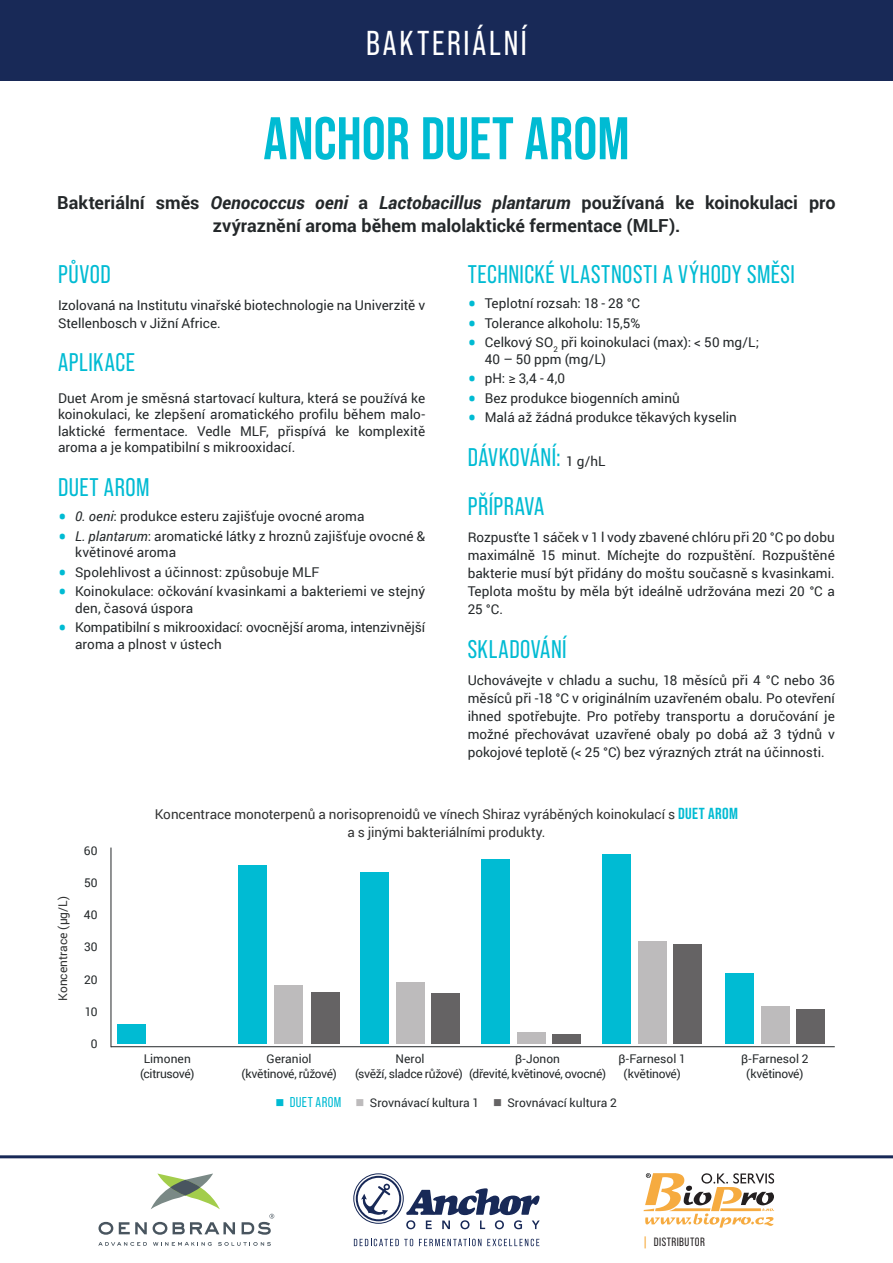
<style>
.page{position:relative;width:893px;height:1263px;background:#fff}
.page>*{position:absolute;margin:0;border:0;box-sizing:border-box;transform-origin:0 0}
.t1{font:700 60px "Bebas Neue Pro";color:#00bbd3}
.t2{font:34.5px "Bebas Neue Pro";letter-spacing:.08em;color:#fff}
.t3{font:25.5px/49.5px "Bebas Neue Pro";letter-spacing:.02em;color:#00bbd3}
.t4{font:700 18px/22.5px "Roboto";color:#24282a;text-align:center}
.t5{font:13.5px/18px "Roboto";letter-spacing:.005em;color:#24282a}
.t6{font:13.5px/18px "Roboto";color:#323333;text-align:center}
.t7{font:12px "Roboto";letter-spacing:-.015em;color:#24282a}
.t8{font:12px "Roboto";letter-spacing:-.035em;color:#24282a}
.t9{font:12px "Roboto";letter-spacing:.005em;color:#323333}
.t10{font:12px "Bebas Neue Pro";letter-spacing:.04em;color:#231f20}
.t11{font:12px "Roboto";letter-spacing:.005em;color:#24282a}
.s1{font-style:italic}
.s2{font-size:25.5px;color:#00bbd3}
.s3{font-family:"Roboto";font-size:13.5px;color:#24282a}
.s4{font-family:"Bebas Neue Pro";font-weight:700;font-size:16.05px;color:#00bbd3}
.s5{color:#00bbd3}
.s6{font-family:"Bebas Neue Pro";font-size:14.25px;color:#00bbd3}
.s7{color:#bdbbbc}
.s8{color:#656364}
.s9{font-weight:700;color:#f6ab40}
</style>
<div class="page">
<div style="left:0;top:0;width:893px;height:80px;background:#182957"></div>
<hr style="left:111px;top:847px;width:1px;height:200px;background:#24282a">
<hr style="left:111px;top:1046px;width:724px;height:1px;background:#24282a">
<div style="left:118px;top:1024px;width:28px;height:20px;background:#00bbd3"></div>
<div style="left:238px;top:865px;width:29px;height:179px;background:#00bbd3"></div>
<div style="left:275px;top:985px;width:28px;height:59px;background:#bdbbbc"></div>
<div style="left:311px;top:992px;width:28px;height:52px;background:#656364"></div>
<div style="left:360px;top:872px;width:29px;height:172px;background:#00bbd3"></div>
<div style="left:397px;top:982px;width:28px;height:62px;background:#bdbbbc"></div>
<div style="left:431px;top:993px;width:29px;height:51px;background:#656364"></div>
<div style="left:481px;top:859px;width:29px;height:185px;background:#00bbd3"></div>
<div style="left:518px;top:1032px;width:28px;height:12px;background:#bdbbbc"></div>
<div style="left:552px;top:1034px;width:29px;height:10px;background:#656364"></div>
<div style="left:602px;top:854px;width:29px;height:190px;background:#00bbd3"></div>
<div style="left:638px;top:941px;width:29px;height:103px;background:#bdbbbc"></div>
<div style="left:673px;top:944px;width:29px;height:100px;background:#656364"></div>
<div style="left:725px;top:973px;width:28px;height:71px;background:#00bbd3"></div>
<div style="left:761px;top:1006px;width:28px;height:38px;background:#bdbbbc"></div>
<div style="left:796px;top:1010px;width:28px;height:34px;background:#656364"></div>
<svg style="left:119px;top:1222px;width:28px;height:12px"></svg>
<svg style="left:98px;top:1222px;width:15px;height:13px"></svg>
<svg style="left:153px;top:1222px;width:14px;height:13px"></svg>
<svg style="left:173px;top:1222px;width:62px;height:12px"></svg>
<svg style="left:242px;top:1214px;width:32px;height:21px"></svg>
<svg style="left:151px;top:1173px;width:69px;height:36px"></svg>
<svg style="left:170px;top:1180px;width:30px;height:15px"></svg>
<svg style="left:98px;top:1242px;width:49px;height:4px"></svg>
<svg style="left:218px;top:1242px;width:53px;height:4px"></svg>
<svg style="left:153px;top:1242px;width:59px;height:4px"></svg>
<svg style="left:353px;top:1173px;width:187px;height:56px"></svg>
<svg style="left:354px;top:1239px;width:59px;height:7px"></svg>
<svg style="left:419px;top:1239px;width:62px;height:7px"></svg>
<svg style="left:487px;top:1239px;width:52px;height:7px"></svg>
<svg style="left:643px;top:1173px;width:131px;height:54px"></svg>
<hr style="left:0;top:1155px;width:893px;height:3px;background:#182957">
<h2 class="t2" style="left:366px;top:24px;width:162px">BAKTERIÁLNÍ</h2>
<h1 class="t1" style="left:263px;top:104px;width:368px">ANCHOR DUET AROM</h1>
<h3 class="t4" style="left:57px;top:191px;width:780px">Bakteriální směs <span class="s1">Oenococcus oeni</span> a <span class="s1">Lactobacillus plantarum</span> používaná ke koinokulaci pro zvýraznění aroma během malolaktické fermentace (MLF).</h3>
<h3 class="t3" style="left:58px;top:249px;width:54px">PŮVOD</h3>
<p class="t5" style="left:58px;top:295px;width:369px">Izolovaná na Institutu vinařské biotechnologie na Univerzitě v<br>Stellenbosch v Jižní Africe.</p>
<h3 class="t3" style="left:58px;top:337px;width:78px">APLIKACE</h3>
<p class="t5" style="left:58px;top:389px;width:369px;line-height:16.5px;text-align:justify">Duet Arom je směsná startovací kultura, která se používá ke koinokulaci, ke zlepšení aromatického profilu během malo&shy;laktické fermentace. Vedle MLF, přispívá ke komplexitě aroma a je kompatibilní s mikrooxidací.</p>
<h3 class="t3" style="left:58px;top:462px;width:93px">DUET AROM</h3>
<p class="t5" style="left:58px;top:507px;width:308px"><span class="s2">•</span> <span class="s1">0. oeni</span>: produkce esteru zajišťuje ovocné aroma</p>
<p class="t5" style="left:75px;top:527px;width:352px;line-height:16.5px;text-indent:-17px"><span class="s2">•</span> <span class="s1">L. plantarum</span>: aromatické látky z hroznů zajišťuje ovocné &amp; květinové aroma</p>
<p class="t5" style="left:58px;top:562px;width:263px"><span class="s2">•</span> Spolehlivost a účinnost: způsobuje MLF</p>
<p class="t5" style="left:75px;top:583px;width:352px;line-height:16.5px;text-indent:-17px"><span class="s2">•</span> Koinokulace: očkování kvasinkami a bakteriemi ve stejný den, časová úspora</p>
<p class="t5" style="left:75px;top:619px;width:352px;line-height:16.5px;text-indent:-17px"><span class="s2">•</span> Kompatibilní s mikrooxidací: ovocnější aroma, intenzivnější aroma a plnost v ústech</p>
<h3 class="t3" style="left:468px;top:249px;width:329px">TECHNICKÉ VLASTNOSTI A VÝHODY SMĚSI</h3>
<p class="t5" style="left:468px;top:294px;width:174px"><span class="s2">•</span> Teplotní rozsah: 18 - 28 °C</p>
<p class="t5" style="left:468px;top:313px;width:174px"><span class="s2">•</span> Tolerance alkoholu: 15,5%</p>
<p class="t5" style="left:485px;top:334px;width:276px;line-height:16.5px;text-indent:-17px"><span class="s2">•</span> Celkový SO<sub>2</sub> při koinokulaci (max): &lt; 50 mg/L;<br>40 – 50 ppm (mg/L)</p>
<p class="t5" style="left:468px;top:369px;width:99px"><span class="s2">•</span> pH: ≥ 3,4 - 4,0</p>
<p class="t5" style="left:468px;top:388px;width:214px"><span class="s2">•</span> Bez produkce biogenních aminů</p>
<p class="t5" style="left:468px;top:408px;width:271px"><span class="s2">•</span> Malá až žádná produkce těkavých kyselin</p>
<h3 class="t3" style="left:468px;top:432px;width:139px">DÁVKOVÁNÍ: <span class="s3">1 g/hL<br></span>PŘÍPRAVA</h3>
<p class="t5" style="left:468px;top:528px;width:369px;text-align:justify">Rozpusťte 1 sáček v 1 l vody zbavené chlóru při 20 °C po dobu maximálně 15 minut. Míchejte do rozpuštění. Rozpuštěné bakterie musí být přidány do moštu současně s kvasinkami.<br>Teplota moštu by měla být ideálně udržována mezi 20 °C a 25 °C.</p>
<h3 class="t3" style="left:468px;top:624px;width:101px">SKLADOVÁNÍ</h3>
<p class="t5" style="left:468px;top:670px;width:369px;text-align:justify">Uchovávejte v chladu a suchu, 18 měsíců při 4 °C nebo 36 měsíců při -18 °C v originálním uzavřeném obalu. Po otevření ihned spotřebujte. Pro potřeby transportu a doručování je možné přechovávat uzavřené obaly po dobá až 3 týdnů v pokojové teplotě (&lt; 25 °C) bez výrazných ztrát na účinnosti.</p>
<p class="t9" style="left:54px;top:1001px;width:106px;rotate:-90deg">Koncentrace (μg/L)</p>
<p class="t7" style="left:84px;top:842px;width:15px">60</p>
<p class="t7" style="left:84px;top:874px;width:15px">50</p>
<p class="t7" style="left:84px;top:906px;width:15px">40</p>
<p class="t7" style="left:84px;top:939px;width:15px">30</p>
<p class="t7" style="left:84px;top:971px;width:15px">20</p>
<p class="t7" style="left:85px;top:1003px;width:14px">10</p>
<p class="t7" style="left:91px;top:1035px;width:8px">0</p>
<p class="t6" style="left:155px;top:804px;width:585px">Koncentrace monoterpenů a norisoprenoidů ve vínech Shiraz vyráběných koinokulací s <span class="s4">DUET AROM </span>a s jinými bakteriálními produkty.</p>
<p class="t11" style="left:144px;top:1050px;width:49px">Limonen</p>
<p class="t7" style="left:267px;top:1050px;width:47px">Geraniol</p>
<p class="t7" style="left:396px;top:1050px;width:30px">Nerol</p>
<p class="t7" style="left:515px;top:1050px;width:46px">β-Jonon</p>
<p class="t7" style="left:618px;top:1050px;width:69px">β-Farnesol 1</p>
<p class="t7" style="left:741px;top:1050px;width:69px">β-Farnesol 2</p>
<p class="t7" style="left:140px;top:1065px;width:56px">(citrusové)</p>
<p class="t8" style="left:242px;top:1065px;width:97px">(květinové, růžové)</p>
<p class="t7" style="left:355px;top:1065px;width:253px">(svěží, sladce růžové) (dřevité, květinové, ovocné)</p>
<p class="t7" style="left:623px;top:1065px;width:59px">(květinové)</p>
<p class="t7" style="left:746px;top:1065px;width:59px">(květinové)</p>
<p class="t7" style="left:275px;top:1094px;width:343px"><span class="s5">■</span> <span class="s6">DUET AROM</span> <span class="s7">■</span> Srovnávací kultura 1 <span class="s8">■</span> Srovnávací kultura 2</p>
<p class="t10" style="left:643px;top:1235px;width:63px"><span class="s9">|</span> DISTRIBUTOR</p>
</div>
